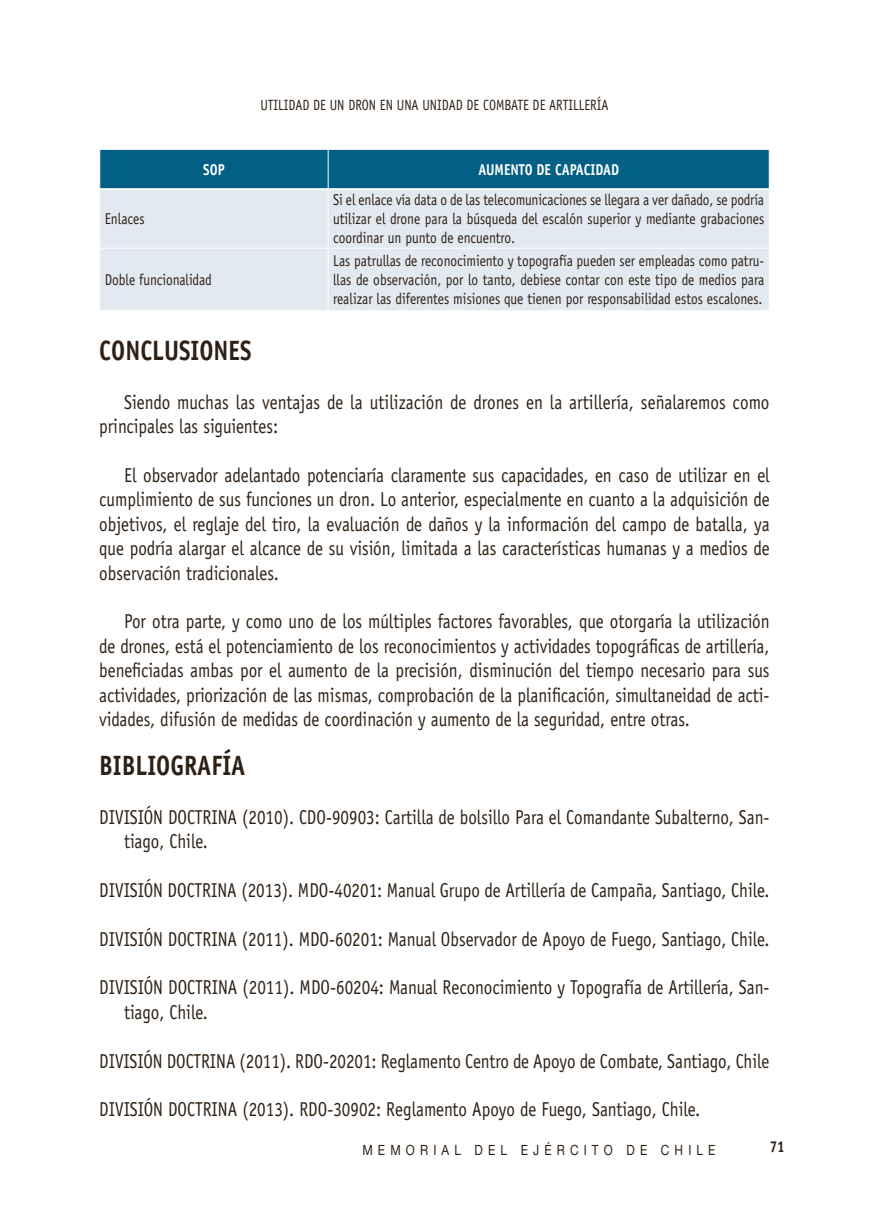
<style>
.page{position:relative;width:869px;height:1216px;background:#fff}
.page>*{position:absolute;margin:0;border:0;box-sizing:border-box;transform-origin:0 0}
.t1{font:700 28px "Officina Sans Std";color:#2e2014;scale:.85 1}
.t2{font:20.12px/24.3px "Officina Sans Std";color:#2e2014;scale:.85 1}
.t3{font:15.75px/18.9px "Officina Sans Std";color:#2e2014;text-align:justify;scale:.85 1}
.t4{font:700 15.75px "Officina Sans Std";color:#fff;scale:.85 1}
.t5{font:700 15.75px "Officina Sans Std";color:#2e2014;scale:.85 1}
.t6{font:14.88px "Officina Sans Std";color:#2e2014;scale:.85 1}
.t7{font:14px "Helvetica Neue";letter-spacing:.43em;color:#2e2014;scale:.85 1}
</style>
<div class="page">
<div style="left:100px;top:150px;width:668px;height:38px;background:#025f85"></div>
<div style="left:100px;top:190px;width:668px;height:120px;background:#e3e9f1"></div>
<hr style="left:327px;top:150px;width:1px;height:38px;background:#fff">
<hr style="left:327px;top:190px;width:1px;height:58px;background:#fff">
<hr style="left:99px;top:248px;width:229px;height:1px;background:#fff">
<hr style="left:328px;top:248px;width:441px;height:1px;background:#fff">
<hr style="left:327px;top:249px;width:1px;height:61px;background:#fff">
<p class="t6" style="left:260px;top:96px;width:411px">UTILIDAD DE UN DRON EN UNA UNIDAD DE COMBATE DE ARTILLERÍA</p>
<p class="t3" style="left:105px;top:209px;width:48px">Enlaces</p>
<p class="t4" style="left:203px;top:160px;width:27px">SOP</p>
<p class="t4" style="left:478px;top:160px;width:167px">AUMENTO DE CAPACIDAD</p>
<p class="t3" style="left:333px;top:191px;width:508px">Si el enlace vía data o de las telecomunicaciones se llegara a ver dañado, se podría utilizar el drone para la búsqueda del escalón superior y mediante grabaciones coordinar un punto de encuentro.</p>
<p class="t3" style="left:105px;top:270px;width:128px">Doble funcionalidad</p>
<p class="t3" style="left:333px;top:251px;width:508px">Las patrullas de reconocimiento y topografía pueden ser empleadas como patru&shy;llas de observación, por lo tanto, debiese contar con este tipo de medios para realizar las diferentes misiones que tienen por responsabilidad estos escalones.</p>
<h1 class="t1" style="left:99px;top:333px;width:180px">CONCLUSIONES</h1>
<p class="t2" style="left:99px;top:390px;width:789px;text-indent:25px">Siendo muchas las ventajas de la utilización de drones en la artillería, señalaremos como principales las siguientes:</p>
<p class="t2" style="left:99px;top:463px;width:789px;text-align:justify;text-indent:25px">El observador adelantado potenciaría claramente sus capacidades, en caso de utilizar en el cumplimiento de sus funciones un dron. Lo anterior, especialmente en cuanto a la adquisición de objetivos, el reglaje del tiro, la evaluación de daños y la información del campo de batalla, ya que podría alargar el alcance de su visión, limitada a las características humanas y a medios de observación tradicionales.</p>
<p class="t2" style="left:99px;top:609px;width:789px;text-align:justify;text-indent:25px">Por otra parte, y como uno de los múltiples factores favorables, que otorgaría la utilización de drones, está el potenciamiento de los reconocimientos y actividades topográficas de artillería, beneficiadas ambas por el aumento de la precisión, disminución del tiempo necesario para sus actividades, priorización de las mismas, comprobación de la planificación, simultaneidad de acti&shy;vidades, difusión de medidas de coordinación y aumento de la seguridad, entre otras.</p>
<h1 class="t1" style="left:99px;top:747px;width:173px">BIBLIOGRAFÍA</h1>
<p class="t2" style="left:124px;top:804px;width:760px;text-indent:-25px">DIVISIÓN DOCTRINA (2010). CDO-90903: Cartilla de bolsillo Para el Comandante Subalterno, San&shy;tiago, Chile.</p>
<p class="t2" style="left:99px;top:877px;width:789px">DIVISIÓN DOCTRINA (2013). MDO-40201: Manual Grupo de Artillería de Campaña, Santiago, Chile.</p>
<p class="t2" style="left:99px;top:926px;width:789px">DIVISIÓN DOCTRINA (2011). MDO-60201: Manual Observador de Apoyo de Fuego, Santiago, Chile.</p>
<p class="t2" style="left:124px;top:975px;width:760px;text-indent:-25px">DIVISIÓN DOCTRINA (2011). MDO-60204: Manual Reconocimiento y Topografía de Artillería, San&shy;tiago, Chile.</p>
<p class="t2" style="left:99px;top:1048px;width:789px">DIVISIÓN DOCTRINA (2011). RDO-20201: Reglamento Centro de Apoyo de Combate, Santiago, Chile</p>
<p class="t2" style="left:99px;top:1097px;width:708px">DIVISIÓN DOCTRINA (2013). RDO-30902: Reglamento Apoyo de Fuego, Santiago, Chile.</p>
<p class="t7" style="left:362px;top:1139px;width:416px">MEMORIAL DEL EJÉRCITO DE CHILE</p>
<p class="t5" style="left:769px;top:1136px;width:19px">71</p>
</div>
